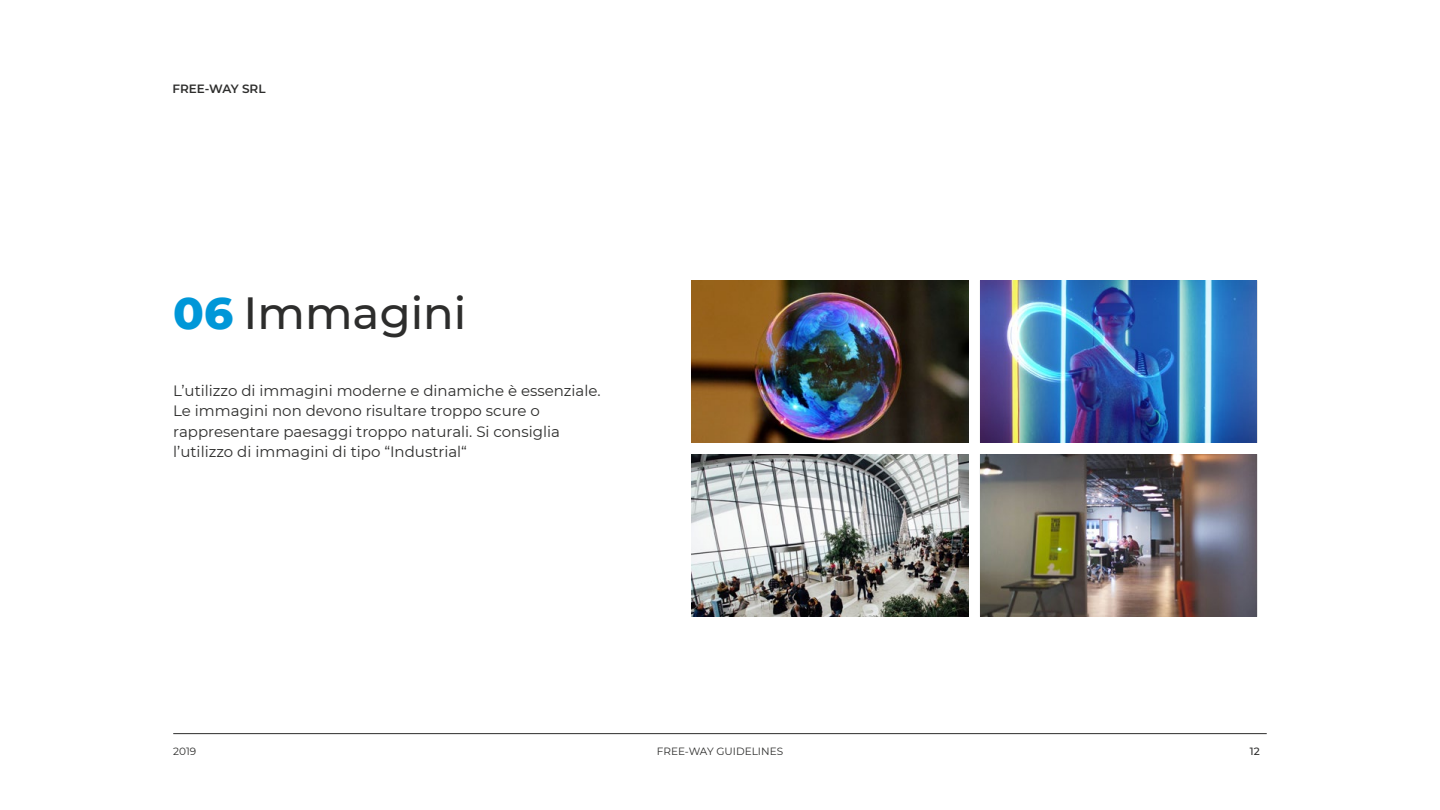
<style>
.page{position:relative;width:1440px;height:810px;background:#fff}
.page>*{position:absolute;margin:0;border:0;box-sizing:border-box;transform-origin:0 0}
.t1{font:500 45px "Montserrat";color:#2d2d2c}
.t2{font:15px/20.2px "Montserrat";color:#2d2d2c}
.t3{font:600 12px "Montserrat";color:#2d2d2c}
.t4{font:10.5px "Montserrat";color:#2d2d2c}
.t5{font:500 10.5px "Montserrat";color:#2d2d2c}
.s1{font-weight:800;color:#0097d8}
</style>
<div class="page">
<hr style="left:173px;top:733px;width:1094px;height:1px;background:#2d2d2c">
<img style="left:980px;top:280px;width:277px;height:163px">
<img style="left:692px;top:280px;width:276px;height:163px">
<img style="left:980px;top:454px;width:277px;height:163px">
<img style="left:692px;top:454px;width:276px;height:163px">
<p class="t3" style="left:172px;top:80px;width:95px">FREE-WAY SRL</p>
<h1 class="t1" style="left:173px;top:282px;width:295px"><span class="s1">06</span> Immagini</h1>
<p class="t2" style="left:173px;top:380px;width:429px">L’utilizzo di immagini moderne e dinamiche è essenziale.<br>Le immagini non devono risultare troppo scure o rappresentare paesaggi troppo naturali. Si consiglia l’utilizzo di immagini di tipo “Industrial“</p>
<p class="t4" style="left:173px;top:744px;width:25px">2019</p>
<p class="t4" style="left:657px;top:744px;width:128px">FREE-WAY GUIDELINES</p>
<p class="t5" style="left:1250px;top:744px;width:11px">12</p>
</div>
